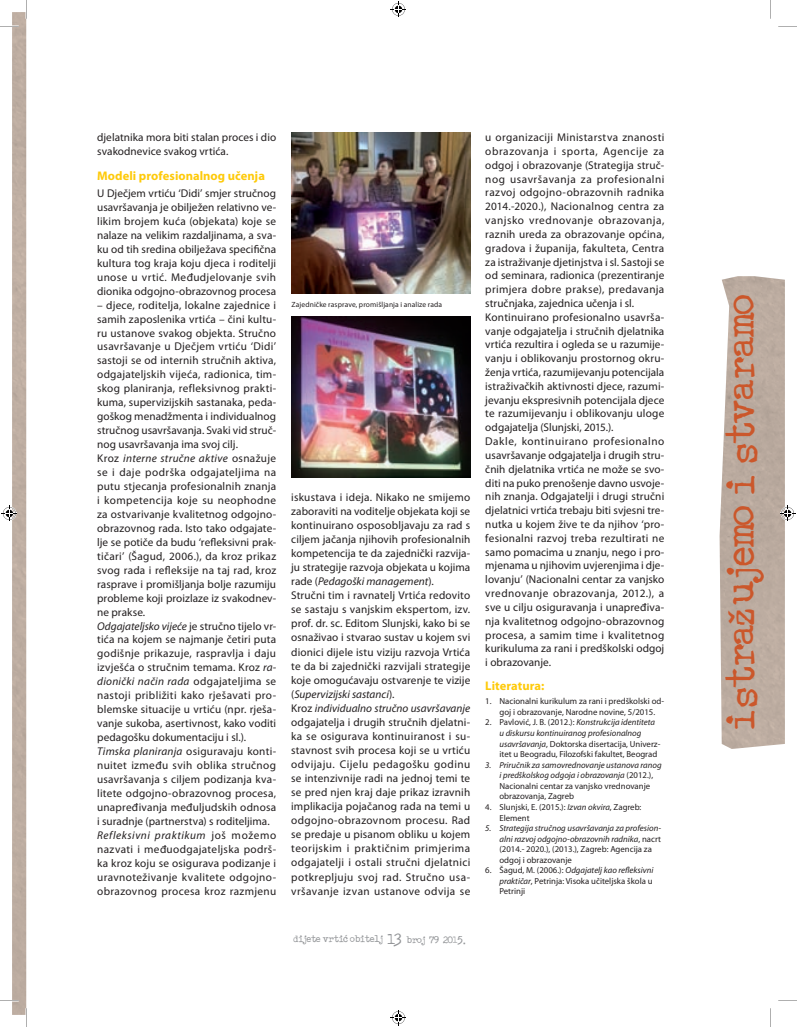
<style>
.page{position:relative;width:797px;height:1027px;background:#fff}
.page>*{position:absolute;margin:0;border:0;box-sizing:border-box;transform-origin:0 0}
.t1{font:31.25px "ACOUSTICBASSV";color:#cb572b}
.t2{font:700 12.5px "Myriad Pro";letter-spacing:.005em;color:#feca0a}
.t3{font:11.25px/14px "Myriad Pro";letter-spacing:.015em;color:#231f20}
.t4{font:8.75px/10.5px "Myriad Pro";color:#231f20}
.t5{font:italic 8.75px/10.5px "Myriad Pro";color:#231f20}
.t6{font:7.5px "Myriad Pro";letter-spacing:.015em;color:#231f20}
.t7{font:7.5px "ACOUSTICBASSV";color:#939598}
.s1{font-style:italic}
.s2{font-style:normal}
.s3{font-size:12.5px}
</style>
<div class="page">
<img style="left:719px;top:505px;width:2px;height:158px">
<img style="left:291px;top:133px;width:179px;height:161px">
<img style="left:291px;top:317px;width:179px;height:161px">
<svg style="left:770px;top:0;width:1px;height:19px"></svg>
<svg style="left:778px;top:26px;width:19px;height:1px"></svg>
<svg style="left:778px;top:1000px;width:19px;height:1px"></svg>
<svg style="left:770px;top:1008px;width:1px;height:19px"></svg>
<svg style="left:391px;top:2px;width:15px;height:15px"></svg>
<svg style="left:391px;top:1010px;width:15px;height:15px"></svg>
<svg style="left:0;top:0;width:27px;height:1027px"></svg>
<svg style="left:721px;top:276px;width:74px;height:473px"></svg>
<p class="t3" style="left:97px;top:130px;width:180px">djelatnika mora biti stalan proces i dio svakodnevice svakog vrtića.</p>
<p class="t2" style="left:97px;top:167px;width:169px">Modeli profesionalnog učenja</p>
<p class="t3" style="left:97px;top:186px;width:180px;text-align:justify">U Dječjem vrtiću ‘Didi’ smjer stručnog usavršavanja je obilježen relativno ve&shy;likim brojem kuća (objekata) koje se nalaze na velikim razdaljinama, a sva&shy;ku od tih sredina obilježava specifična kultura tog kraja koju djeca i roditelji unose u vrtić. Međudjelovanje svih dionika odgojno-obrazovnog procesa</p>
<p class="t3" style="left:97px;top:298px;width:181px">– djece, roditelja, lokalne zajednice i samih zaposlenika vrtića – čini kultu&shy;ru ustanove svakog objekta. Stručno usavršavanje u Dječjem vrtiću ‘Didi’ sastoji se od internih stručnih aktiva, odgajateljskih vijeća, radionica, tim&shy;skog planiranja, refleksivnog prakti&shy;kuma, supervizijskih sastanaka, peda&shy;goškog menadžmenta i individualnog stručnog usavršavanja. Svaki vid struč&shy;nog usavršavanja ima svoj cilj.<br>Kroz <span class="s1">interne stručne aktive</span> osnažuje se i daje podrška odgajateljima na putu stjecanja profesionalnih znanja i kompetencija koje su neophodne za ostvarivanje kvalitetnog odgojno&shy;obrazovnog rada. Isto tako odgajate&shy;lje se potiče da budu ‘refleksivni prak&shy;tičari’ (Šagud, 2006.), da kroz prikaz svog rada i refleksije na taj rad, kroz rasprave i promišljanja bolje razumiju probleme koji proizlaze iz svakodnev&shy;ne prakse.<br><span class="s1">Odgajateljsko vijeće</span> je stručno tijelo vr&shy;tića na kojem se najmanje četiri puta godišnje prikazuje, raspravlja i daju izvješća o stručnim temama. Kroz <span class="s1">ra&shy;dionički način rada</span> odgajateljima se nastoji približiti kako rješavati pro&shy;blemske situacije u vrtiću (npr. rješa&shy;vanje sukoba, asertivnost, kako voditi pedagošku dokumentaciju i sl.).<br><span class="s1">Timska planiranja</span> osiguravaju konti&shy;nuitet između svih oblika stručnog usavršavanja s ciljem podizanja kva&shy;litete odgojno-obrazovnog procesa, unapređivanja međuljudskih odnosa i suradnje (partnerstva) s roditeljima.<br><span class="s1">Refleksivni praktikum</span> još možemo nazvati i međuodgajateljska podrš&shy;ka kroz koju se osigurava podizanje i uravnoteživanje kvalitete odgojno&shy;obrazovnog procesa kroz razmjenu</p>
<p class="t6" style="left:291px;top:300px;width:152px">Zajedničke rasprave, promišljanja i analize rada</p>
<p class="t3" style="left:291px;top:490px;width:180px">iskustava i ideja. Nikako ne smijemo zaboraviti na voditelje objekata koji se kontinuirano osposobljavaju za rad s ciljem jačanja njihovih profesionalnih kompetencija te da zajednički razvija&shy;ju strategije razvoja objekata u kojima rade (<span class="s1">Pedagoški management</span>).<br>Stručni tim i ravnatelj Vrtića redovito se sastaju s vanjskim ekspertom, izv. prof. dr. sc. Editom Slunjski, kako bi se osnaživao i stvarao sustav u kojem svi dionici dijele istu viziju razvoja Vrtića te da bi zajednički razvijali strategije koje omogućavaju ostvarenje te vizije (<span class="s1">Supervizijski sastanci</span>).<br>Kroz <span class="s1">individualno stručno usavršavanje </span>odgajatelja i drugih stručnih djelatni&shy;ka se osigurava kontinuiranost i su&shy;stavnost svih procesa koji se u vrtiću odvijaju. Cijelu pedagošku godinu se intenzivnije radi na jednoj temi te se pred njen kraj daje prikaz izravnih implikacija pojačanog rada na temi u odgojno-obrazovnom procesu. Rad se predaje u pisanom obliku u kojem teorijskim i praktičnim primjerima odgajatelji i ostali stručni djelatnici potkrepljuju svoj rad. Stručno usa&shy;vršavanje izvan ustanove odvija se</p>
<p class="t3" style="left:485px;top:131px;width:180px">u organizaciji Ministarstva znanosti obrazovanja i sporta, Agencije za odgoj i obrazovanje (Strategija struč&shy;nog usavršavanja za profesionalni razvoj odgojno-obrazovnih radnika 2014.-2020.), Nacionalnog centra za vanjsko vrednovanje obrazovanja, raznih ureda za obrazovanje općina, gradova i županija, fakulteta, Centra za istraživanje djetinjstva i sl. Sastoji se od seminara, radionica (prezentiranje primjera dobre prakse), predavanja stručnjaka, zajednica učenja i sl.<br>Kontinuirano profesionalno usavrša&shy;vanje odgajatelja i stručnih djelatnika vrtića rezultira i ogleda se u razumije&shy;vanju i oblikovanju prostornog okru&shy;ženja vrtića, razumijevanju potencijala istraživačkih aktivnosti djece, razumi&shy;jevanju ekspresivnih potencijala djece te razumijevanju i oblikovanju uloge odgajatelja (Slunjski, 2015.).<br>Dakle, kontinuirano profesionalno usavršavanje odgajatelja i drugih stru&shy;čnih djelatnika vrtića ne može se svo&shy;diti na puko prenošenje davno usvoje&shy;nih znanja. Odgajatelji i drugi stručni djelatnici vrtića trebaju biti svjesni tre&shy;nutka u kojem žive te da njihov ‘pro&shy;fesionalni razvoj treba rezultirati ne samo pomacima u znanju, nego i pro&shy;mjenama u njihovim uvjerenjima i dje&shy;lovanju’ (Nacionalni centar za vanjsko vrednovanje obrazovanja, 2012.), a sve u cilju osiguravanja i unapređiva&shy;nja kvalitetnog odgojno-obrazovnog procesa, a samim time i kvalitetnog kurikuluma za rani i predškolski odgoj i obrazovanje.</p>
<p class="t2" style="left:485px;top:678px;width:61px">Literatura:</p>
<p class="t4" style="left:485px;top:696px;width:180px;text-align:center">1. Nacionalni kurikulum za rani i predškolski od&shy;goj i obrazovanje, Narodne novine, 5/2015.</p>
<p class="t4" style="left:499px;top:717px;width:162px;text-indent:-14px">2. Pavlović, J. B. (2012.): <span class="s1">Konstrukcija identiteta u diskursu kontinuiranog profesionalnog usavršavanja</span>, Doktorska disertacija, Univerz&shy;itet u Beogradu, Filozofski fakultet, Beograd</p>
<p class="t5" style="left:499px;top:759px;width:164px;text-indent:-14px">3. Priručnik za samovrednovanje ustanova ranog i predškolskog odgoja i obrazovanja <span class="s2">(2012.), Nacionalni centar za vanjsko vrednovanje obrazovanja, Zagreb</span></p>
<p class="t4" style="left:499px;top:802px;width:143px;text-indent:-14px">4. Slunjski, E. (2015.): <span class="s1">Izvan okvira</span>, Zagreb:<br>Element</p>
<p class="t5" style="left:499px;top:823px;width:163px;text-indent:-14px">5. Strategija stručnog usavršavanja za profesion&shy;alni razvoj odgojno-obrazovnih radnika<span class="s2">, nacrt (2014.- 2020.), (2013.), Zagreb: Agencija za odgoj i obrazovanje</span></p>
<p class="t4" style="left:499px;top:865px;width:155px;text-align:justify;text-indent:-14px">6. Šagud, M. (2006.): <span class="s1">Odgajatelj kao refleksivni praktičar</span>, Petrinja: Visoka učiteljska škola u Petrinji</p>
<p class="t7" style="left:293px;top:933px;width:178px">dijete vrtić obitelj <span class="s3">13</span> broj 79 2015.</p>
<h1 class="t1" style="left:716px;top:732px;width:438px;rotate:-90deg">istražujemo i stvaramo</h1>
</div>
